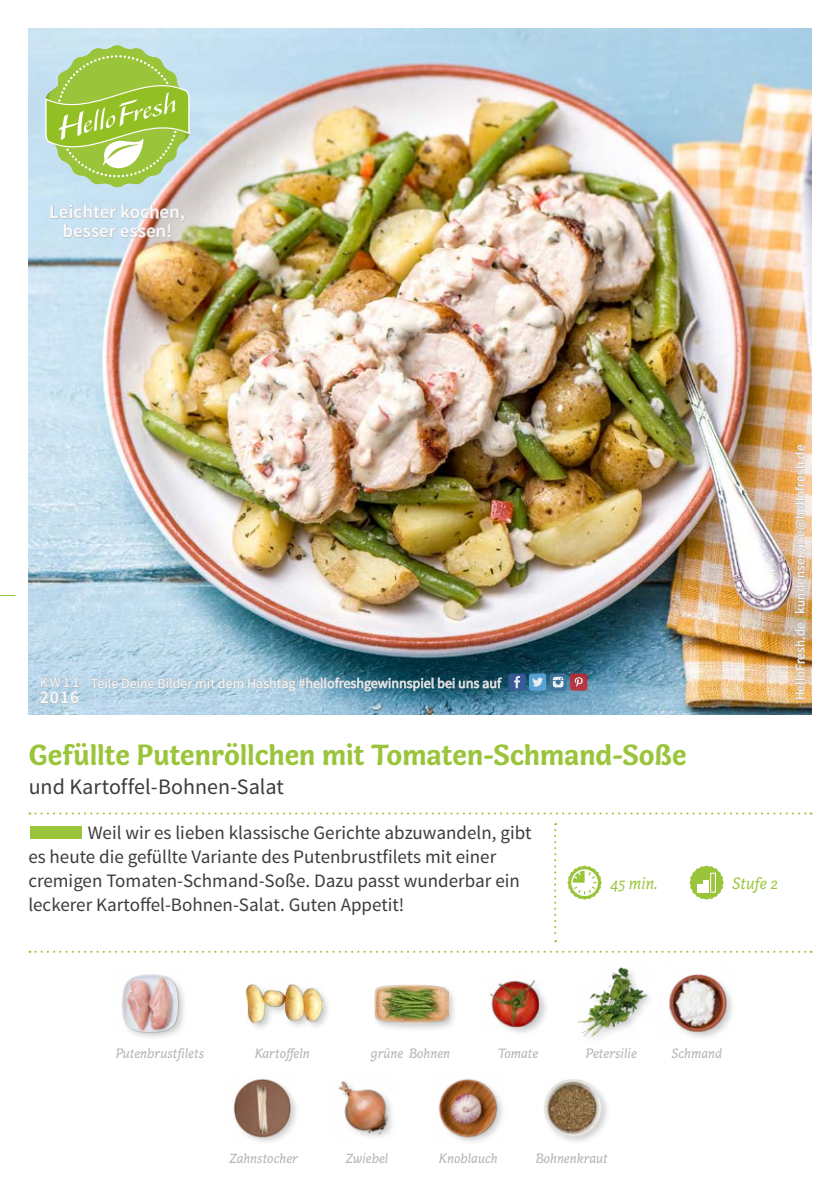
<style>
.page{position:relative;width:840px;height:1191px;background:#fff}
.page>*{position:absolute;margin:0;border:0;box-sizing:border-box;transform-origin:0 0}
.FRONT_Recipe_Title{font:700 30px "Capucine Basic";letter-spacing:-.005em;color:#9ac43a}
.FRONT_Recipe_Subtitl{font:22px "Source Sans Pro";color:#3c3c3b}
.FRONT___BACK_Running{font:19px/24px "Source Sans Pro";color:#3c3c3b}
.t1{font:600 19px/19px "Source Sans Pro";color:#fff;text-align:center}
.t2{font:600 18px "Source Sans Pro";color:#fff}
.FRONT_Icons{font:italic 17px "Capucine Basic";color:#9ac43a}
.FRONT_ingredients{font:italic 14px "Capucine Basic";color:#b3b2b2}
.t3{font:14px "Source Sans Pro";color:#fff}
.t4{font:13px "Source Sans Pro";letter-spacing:.02em;color:#fff}
.s1{font-weight:700;color:#9ac43a}
</style>
<div class="page">
<img style="left:28px;top:28px;width:783px;height:686px">
<svg style="left:554px;top:823px;width:2px;height:119px"></svg>
<svg style="left:29px;top:950px;width:782px;height:2px"></svg>
<svg style="left:39px;top:669px;width:41px;height:35px"></svg>
<img style="left:50px;top:204px;width:135px;height:48px">
<svg style="left:90px;top:673px;width:412px;height:24px;background:#81a5b5"></svg>
<div style="left:508px;top:673px;width:17px;height:17px;background:#3c5a9a;border-radius:3px"></div>
<svg style="left:514px;top:676px;width:6px;height:12px"></svg>
<svg style="left:549px;top:673px;width:17px;height:17px"></svg>
<svg style="left:552px;top:677px;width:11px;height:10px"></svg>
<div style="left:528px;top:673px;width:18px;height:17px;background:#57a1d2;border-radius:3px"></div>
<svg style="left:532px;top:677px;width:11px;height:9px"></svg>
<svg style="left:569px;top:673px;width:18px;height:17px"></svg>
<svg style="left:574px;top:677px;width:8px;height:10px"></svg>
<svg style="left:0;top:595px;width:15px;height:1px"></svg>
<svg style="left:45px;top:45px;width:144px;height:143px;background:#adcf74"></svg>
<svg style="left:793px;top:622px;width:12px;height:78px"></svg>
<svg style="left:793px;top:444px;width:13px;height:169px;background:#d8bea4"></svg>
<div style="left:30px;top:826px;width:52px;height:12px;background:#9ac43a"></div>
<svg style="left:29px;top:812px;width:782px;height:2px"></svg>
<img style="left:438px;top:1079px;width:65px;height:63px">
<img style="left:338px;top:1080px;width:55px;height:57px">
<img style="left:121px;top:974px;width:63px;height:64px">
<div style="left:244px;top:982px;width:87px;height:50px;background:#000;opacity:.2"></div>
<img style="left:245px;top:982px;width:77px;height:50px">
<div style="left:371px;top:983px;width:87px;height:50px;background:#000;opacity:.2"></div>
<img style="left:374px;top:983px;width:74px;height:50px">
<img style="left:578px;top:967px;width:72px;height:71px">
<img style="left:669px;top:974px;width:64px;height:64px">
<img style="left:233px;top:1079px;width:64px;height:63px">
<img style="left:544px;top:1079px;width:63px;height:63px">
<svg style="left:567px;top:865px;width:34px;height:34px"></svg>
<svg style="left:689px;top:865px;width:34px;height:34px"></svg>
<div style="left:710px;top:873px;width:5px;height:19px;border:1px solid #fff"></div>
<img style="left:490px;top:980px;width:56px;height:53px">
<p class="t1" style="left:50px;top:203px;width:137px">Leichter kochen, besser essen!</p>
<p class="t3" style="left:40px;top:674px;width:41px">KW11</p>
<p class="t2" style="left:40px;top:686px;width:41px">2016</p>
<p class="t3" style="left:91px;top:674px;width:411px">Teile Deine Bilder mit dem Hashtag #hellofreshgewinnspiel bei uns auf</p>
<p class="FRONT_Recipe_Title" style="left:29px;top:731px;width:659px">Gefüllte Putenröllchen mit Tomaten-Schmand-Soße</p>
<p class="FRONT_Recipe_Subtitl" style="left:29px;top:772px;width:256px">und Kartoffel-Bohnen-Salat</p>
<p class="FRONT___BACK_Running" style="left:28px;top:820px;width:504px;text-indent:59px">Weil wir es lieben klassische Gerichte abzuwandeln, gibt es heute die gefüllte Variante des Putenbrustfilets mit einer cremigen Tomaten-Schmand-Soße. Dazu passt wunderbar ein leckerer Kartoffel-Bohnen-Salat. Guten Appetit!</p>
<p class="FRONT_Icons" style="left:609px;top:871px;width:49px">45 min.</p>
<p class="FRONT_Icons" style="left:731px;top:871px;width:47px">Stufe 2</p>
<p class="t4" style="left:791px;top:700px;width:257px;rotate:-90deg">HelloFresh.de <span class="s1">|</span> kundenservice@hellofresh.de</p>
<p class="FRONT_ingredients" style="left:116px;top:1042px;width:90px">Putenbrustfilets</p>
<p class="FRONT_ingredients" style="left:254px;top:1042px;width:57px">Kartoffeln</p>
<p class="FRONT_ingredients" style="left:371px;top:1042px;width:81px">grüne Bohnen</p>
<p class="FRONT_ingredients" style="left:497px;top:1042px;width:42px">Tomate</p>
<p class="FRONT_ingredients" style="left:585px;top:1042px;width:52px">Petersilie</p>
<p class="FRONT_ingredients" style="left:671px;top:1042px;width:52px">Schmand</p>
<p class="FRONT_ingredients" style="left:229px;top:1148px;width:70px">Zahnstocher</p>
<p class="FRONT_ingredients" style="left:345px;top:1148px;width:44px">Zwiebel</p>
<p class="FRONT_ingredients" style="left:439px;top:1148px;width:60px">Knoblauch</p>
<p class="FRONT_ingredients" style="left:535px;top:1148px;width:74px">Bohnenkraut</p>
</div>
